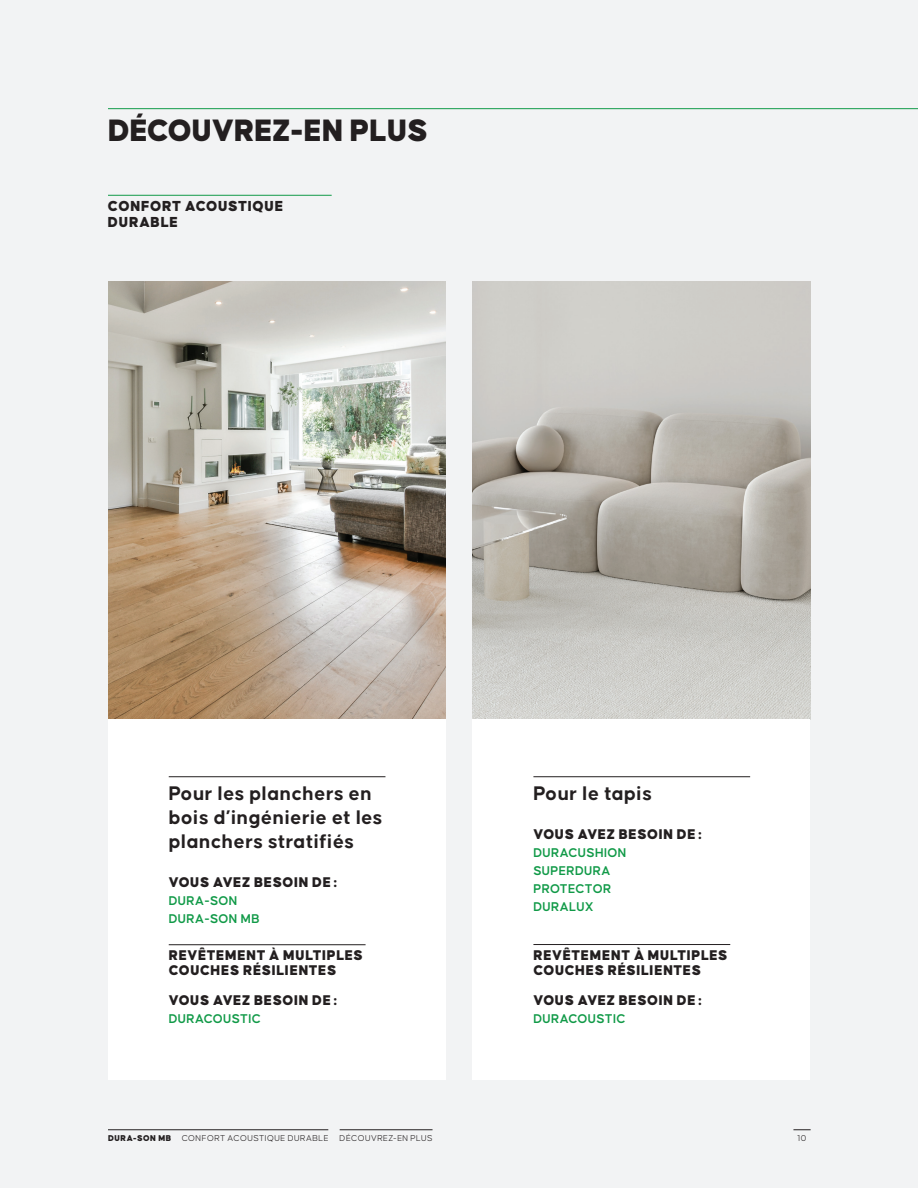
<style>
.page{position:relative;width:918px;height:1188px;background:#f2f3f4}
.page>*{position:absolute;margin:0;border:0;box-sizing:border-box;transform-origin:0 0}
.t1{font:900 33px "Causten";color:#231f20}
.t2{font:700 21px/24px "Causten";letter-spacing:.025em;color:#231f20}
.t3{font:900 15.45px/15.5px "Causten";letter-spacing:.04em;color:#231f20}
.t4{font:900 15px/15px "Causten";letter-spacing:.04em;color:#231f20}
.t5{font:600 13.5px/18px "Causten";letter-spacing:.025em;color:#119a48}
.t6{font:300 9px "Causten";letter-spacing:.055em;color:#231f20}
.s1{font-weight:900}
</style>
<div class="page">
<img style="left:108px;top:282px;width:338px;height:437px">
<img style="left:473px;top:282px;width:337px;height:437px">
<svg style="left:793px;top:1130px;width:18px;height:1px"></svg>
<hr style="left:108px;top:1130px;width:220px;height:1px;background:#231f20">
<hr style="left:108px;top:108px;width:810px;height:1px;background:#119a48">
<hr style="left:108px;top:195px;width:224px;height:1px;background:#119a48">
<hr style="left:340px;top:1130px;width:93px;height:1px;background:#231f20">
<div style="left:108px;top:719px;width:338px;height:361px;background:#fff"></div>
<div style="left:473px;top:719px;width:337px;height:361px;background:#fff"></div>
<hr style="left:169px;top:776px;width:216px;height:1px;background:#231f20">
<hr style="left:169px;top:944px;width:197px;height:1px;background:#231f20">
<hr style="left:533px;top:776px;width:217px;height:1px;background:#231f20">
<hr style="left:533px;top:944px;width:197px;height:1px;background:#231f20">
<h1 class="t1" style="left:108px;top:111px;width:321px">DÉCOUVREZ-EN PLUS</h1>
<p class="t3" style="left:108px;top:198px;width:177px">CONFORT ACOUSTIQUE<br>DURABLE</p>
<h2 class="t2" style="left:169px;top:781px;width:215px">Pour les planchers en bois d’ingénierie et les planchers stratifiés</h2>
<p class="t4" style="left:169px;top:875px;width:170px">VOUS AVEZ BESOIN DE :</p>
<p class="t5" style="left:169px;top:892px;width:92px">DURA-SON<br>DURA-SON MB</p>
<p class="t4" style="left:169px;top:947px;width:196px">REVÊTEMENT À MULTIPLES<br>COUCHES RÉSILIENTES</p>
<p class="t4" style="left:169px;top:992px;width:170px">VOUS AVEZ BESOIN DE :</p>
<p class="t5" style="left:169px;top:1010px;width:94px">DURACOUSTIC</p>
<h2 class="t2" style="left:533px;top:781px;width:120px">Pour le tapis</h2>
<p class="t4" style="left:533px;top:827px;width:170px">VOUS AVEZ BESOIN DE :</p>
<p class="t5" style="left:533px;top:844px;width:94px">DURACUSHION<br>SUPERDURA<br>PROTECTOR<br>DURALUX</p>
<p class="t4" style="left:533px;top:947px;width:196px">REVÊTEMENT À MULTIPLES<br>COUCHES RÉSILIENTES</p>
<p class="t4" style="left:533px;top:992px;width:170px">VOUS AVEZ BESOIN DE :</p>
<p class="t5" style="left:533px;top:1009px;width:94px">DURACOUSTIC</p>
<p class="t6" style="left:340px;top:1133px;width:94px">DÉCOUVREZ-EN PLUS</p>
<p class="t6" style="left:108px;top:1133px;width:222px"><span class="s1">DURA-SON MB</span> CONFORT ACOUSTIQUE DURABLE</p>
<p class="t6" style="left:798px;top:1133px;width:10px">10</p>
</div>
